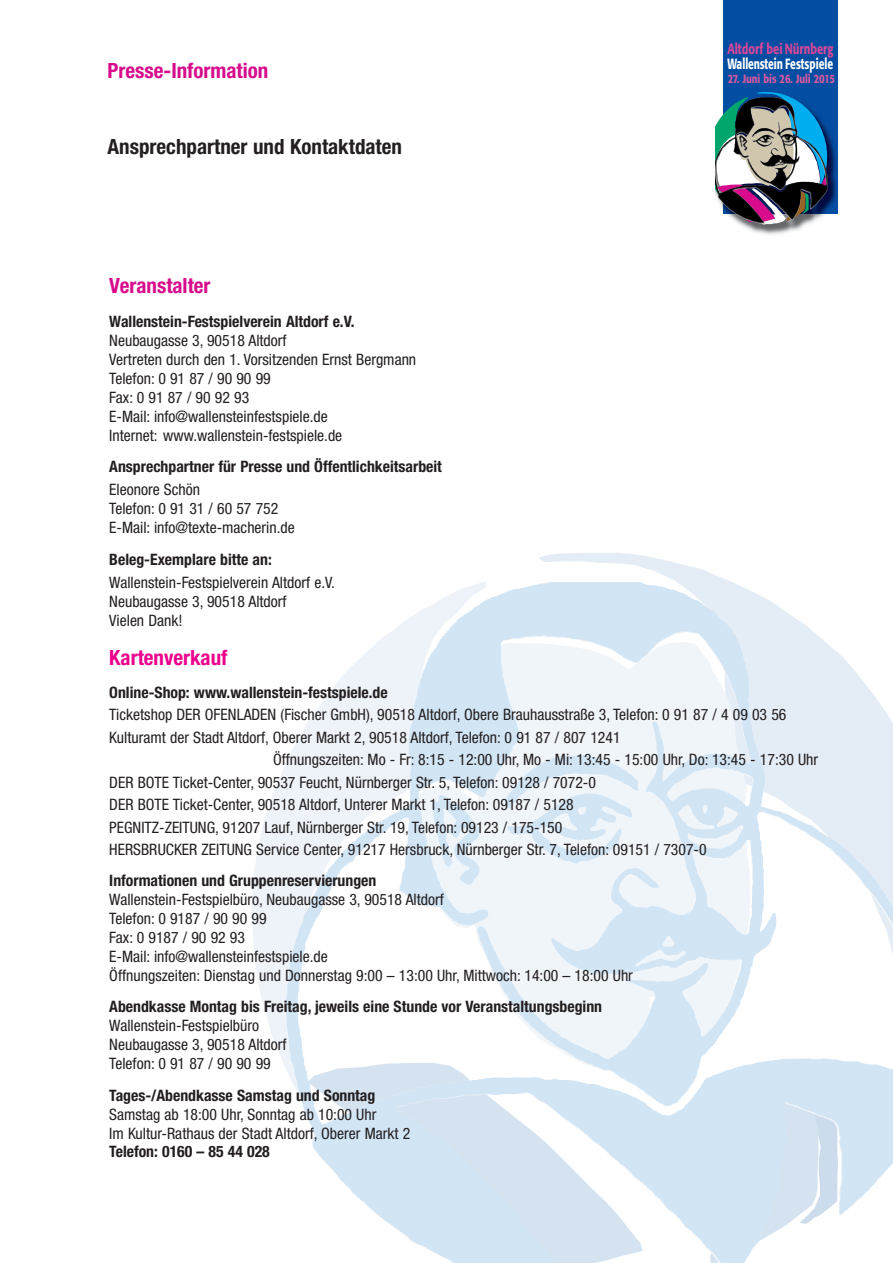
<style>
.page{position:relative;width:893px;height:1263px;background:#fff}
.page>*{position:absolute;margin:0;border:0;box-sizing:border-box;transform-origin:0 0}
.t1{font:700 condensed 21px "Helvetica Neue";color:#d70b8c}
.t2{font:700 condensed 21px "Helvetica Neue";color:#231f20}
.t3{font:700 condensed 21px "Helvetica Neue";color:#ec008c}
.t4{font:condensed 15.75px/18.9px "Helvetica Neue";color:#231f20}
.t5{font:700 condensed 15.75px "Helvetica Neue";color:#231f20}
.t6{font:500 14.7px "Formata";color:#fff;scale:.7 1}
.t7{font:500 14.7px "Formata";color:#db4699;scale:.75 1}
.t8{font:500 12px "Formata";color:#de59a0;scale:.8 1}
</style>
<div class="page">
<svg style="left:538px;top:553px;width:354px;height:246px;fill:#e4ecf5"></svg>
<svg style="left:757px;top:799px;width:135px;height:270px"></svg>
<svg style="left:308px;top:1070px;width:334px;height:193px;fill:#d2e5f5"></svg>
<svg style="left:506px;top:1084px;width:332px;height:179px"></svg>
<svg style="left:486px;top:642px;width:271px;height:428px;fill:#f0f5fa"></svg>
<svg style="left:251px;top:582px;width:235px;height:532px"></svg>
<img style="left:431px;top:793px;width:202px;height:93px">
<div style="left:723px;top:0;width:115px;height:213px;background:#034ea2"></div>
<img style="left:739px;top:224px;width:68px;height:11px">
<svg style="left:715px;top:92px;width:123px;height:132px"></svg>
<img style="left:739px;top:135px;width:35px;height:16px">
<h1 class="t1" style="left:108px;top:58px;width:162px">Presse-Information</h1>
<h1 class="t2" style="left:108px;top:134px;width:296px">Ansprechpartner und Kontaktdaten</h1>
<p class="t7" style="left:727px;top:40px;width:143px">Altdorf bei Nürnberg</p>
<p class="t6" style="left:727px;top:55px;width:153px">Wallenstein Festspiele</p>
<p class="t8" style="left:728px;top:71px;width:136px">27. Juni bis 26. Juli 2015</p>
<h1 class="t1" style="left:109px;top:273px;width:103px">Veranstalter</h1>
<p class="t5" style="left:109px;top:312px;width:247px">Wallenstein-Festspielverein Altdorf e.V.</p>
<p class="t4" style="left:109px;top:331px;width:308px">Neubaugasse 3, 90518 Altdorf<br>Vertreten durch den 1. Vorsitzenden Ernst Bergmann Telefon: 0 91 87 / 90 90 99<br>Fax: 0 91 87 / 90 92 93<br>E-Mail: info@wallensteinfestspiele.de<br>Internet: www.wallenstein-festspiele.de</p>
<p class="t5" style="left:109px;top:457px;width:334px">Ansprechpartner für Presse und Öffentlichkeitsarbeit</p>
<p class="t4" style="left:109px;top:480px;width:187px">Eleonore Schön<br>Telefon: 0 91 31 / 60 57 752<br>E-Mail: info@texte-macherin.de</p>
<p class="t5" style="left:109px;top:550px;width:164px">Beleg-Exemplare bitte an:</p>
<p class="t4" style="left:109px;top:573px;width:227px">Wallenstein-Festspielverein Altdorf e.V.<br>Neubaugasse 3, 90518 Altdorf<br>Vielen Dank!</p>
<h1 class="t3" style="left:109px;top:645px;width:120px">Kartenverkauf</h1>
<p class="t5" style="left:109px;top:683px;width:280px">Online-Shop: www.wallenstein-festspiele.de</p>
<p class="t4" style="left:109px;top:705px;width:679px">Ticketshop DER OFENLADEN (Fischer GmbH), 90518 Altdorf, Obere Brauhausstraße 3, Telefon: 0 91 87 / 4 09 03 56</p>
<p class="t4" style="left:109px;top:728px;width:513px">Kulturamt der Stadt Altdorf, Oberer Markt 2, 90518 Altdorf, Telefon: 0 91 87 / 807 1241</p>
<p class="t4" style="left:273px;top:750px;width:547px">Öffnungszeiten: Mo - Fr: 8:15 - 12:00 Uhr, Mo - Mi: 13:45 - 15:00 Uhr, Do: 13:45 - 17:30 Uhr</p>
<p class="t4" style="left:109px;top:773px;width:488px">DER BOTE Ticket-Center, 90537 Feucht, Nürnberger Str. 5, Telefon: 09128 / 7072-0</p>
<p class="t4" style="left:109px;top:795px;width:466px">DER BOTE Ticket-Center, 90518 Altdorf, Unterer Markt 1, Telefon: 09187 / 5128</p>
<p class="t4" style="left:109px;top:818px;width:455px">PEGNITZ-ZEITUNG, 91207 Lauf, Nürnberger Str. 19, Telefon: 09123 / 175-150</p>
<p class="t4" style="left:109px;top:840px;width:599px">HERSBRUCKER ZEITUNG Service Center, 91217 Hersbruck, Nürnberger Str. 7, Telefon: 09151 / 7307-0</p>
<p class="t5" style="left:109px;top:871px;width:269px">Informationen und Gruppenreservierungen</p>
<p class="t4" style="left:109px;top:890px;width:525px">Wallenstein-Festspielbüro, Neubaugasse 3, 90518 Altdorf<br>Telefon: 0 9187 / 90 90 99<br>Fax: 0 9187 / 90 92 93<br>E-Mail: info@wallensteinfestspiele.de<br>Öffnungszeiten: Dienstag und Donnerstag 9:00 – 13:00 Uhr, Mittwoch: 14:00 – 18:00 Uhr</p>
<p class="t5" style="left:109px;top:997px;width:494px">Abendkasse Montag bis Freitag, jeweils eine Stunde vor Veranstaltungsbeginn</p>
<p class="t4" style="left:109px;top:1016px;width:179px">Wallenstein-Festspielbüro<br>Neubaugasse 3, 90518 Altdorf<br>Telefon: 0 91 87 / 90 90 99</p>
<p class="t5" style="left:109px;top:1086px;width:268px">Tages-/Abendkasse Samstag und Sonntag</p>
<p class="t4" style="left:109px;top:1105px;width:302px">Samstag ab 18:00 Uhr, Sonntag ab 10:00 Uhr<br>Im Kultur-Rathaus der Stadt Altdorf, Oberer Markt 2</p>
<p class="t5" style="left:109px;top:1142px;width:162px">Telefon: 0160 – 85 44 028</p>
</div>
